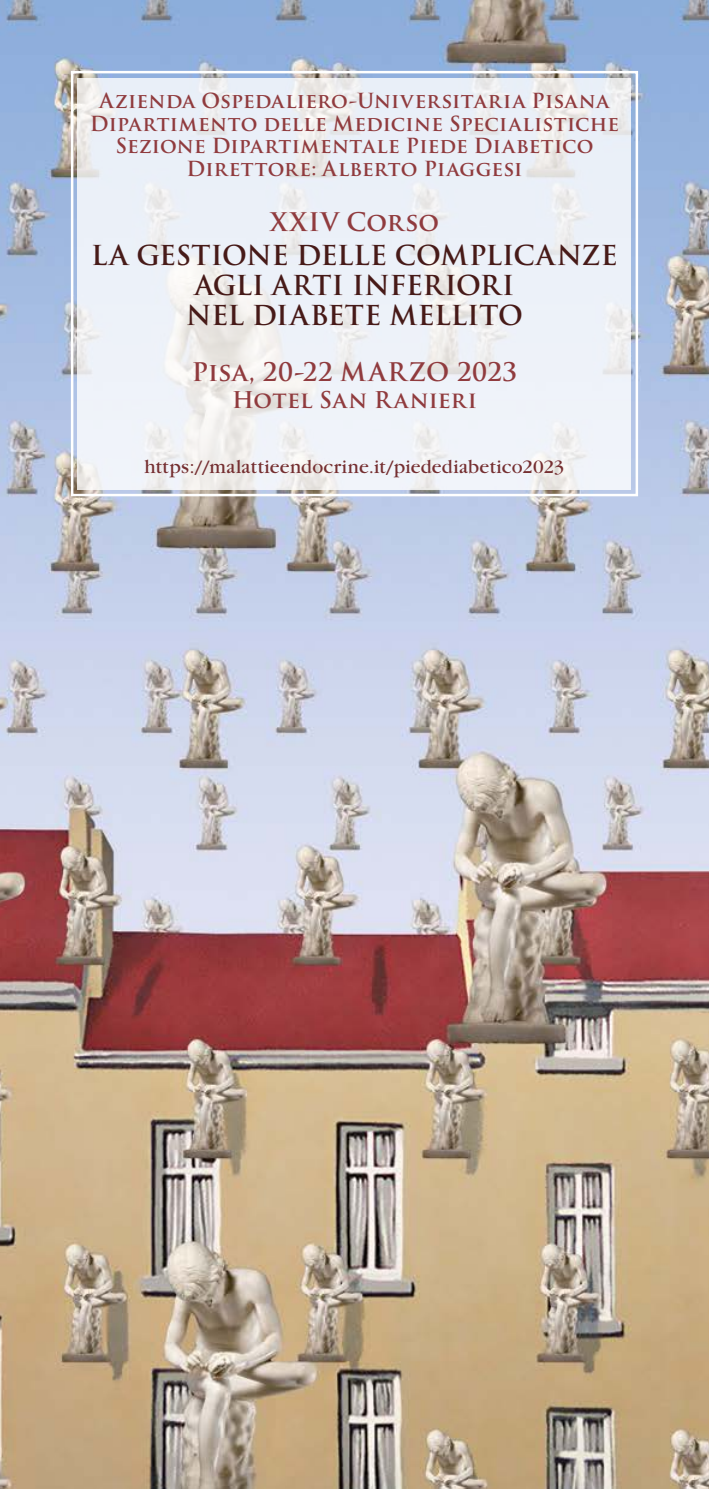
<style>
.page{position:relative;width:709px;height:1489px;background:#fff}
.page>*{position:absolute;margin:0;border:0;box-sizing:border-box;transform-origin:0 0}
.t1{font:700 26.75px/30px "Trajan Pro";color:#471a18;text-align:center}
.t2{font:700 25px "Trajan Pro";letter-spacing:.015em;color:#903b3e}
.t3{font:700 25px "Trajan Pro";letter-spacing:.04em;color:#903b3e}
.t4{font:700 22.5px "Trajan Pro";letter-spacing:.01em;color:#903b3e}
.t5{font:700 20.25px/22.5px "Trajan Pro";letter-spacing:.01em;color:#903b3e;text-align:center}
.t6{font:20px "Garamond";letter-spacing:.01em;color:#752f31}
</style>
<div class="page">
<img style="left:0;top:0;width:709px;height:1488px">
<div style="left:71px;top:71px;width:567px;height:425px;border:2px solid #fff"></div>
<svg style="left:78px;top:78px;width:553px;height:411px;fill:#ecf1f8"></svg>
<p class="t5" style="left:90px;top:90px;width:530px">Azienda Ospedaliero-Universitaria Pisana Dipartimento delle Medicine Specialistiche Sezione Dipartimentale Piede Diabetico Direttore: Alberto Piaggesi</p>
<p class="t3" style="left:270px;top:207px;width:171px">XXIV Corso</p>
<h1 class="t1" style="left:91px;top:240px;width:528px">LA GESTIONE DELLE COMPLICANZE<br>AGLI ARTI INFERIORI<br>NEL DIABETE MELLITO</h1>
<p class="t2" style="left:192px;top:356px;width:327px">Pisa, 20-22 MARZO 2023</p>
<p class="t4" style="left:232px;top:386px;width:246px">Hotel San Ranieri</p>
<p class="t6" style="left:144px;top:456px;width:422px">https://malattieendocrine.it/piedediabetico2023</p>
</div>
